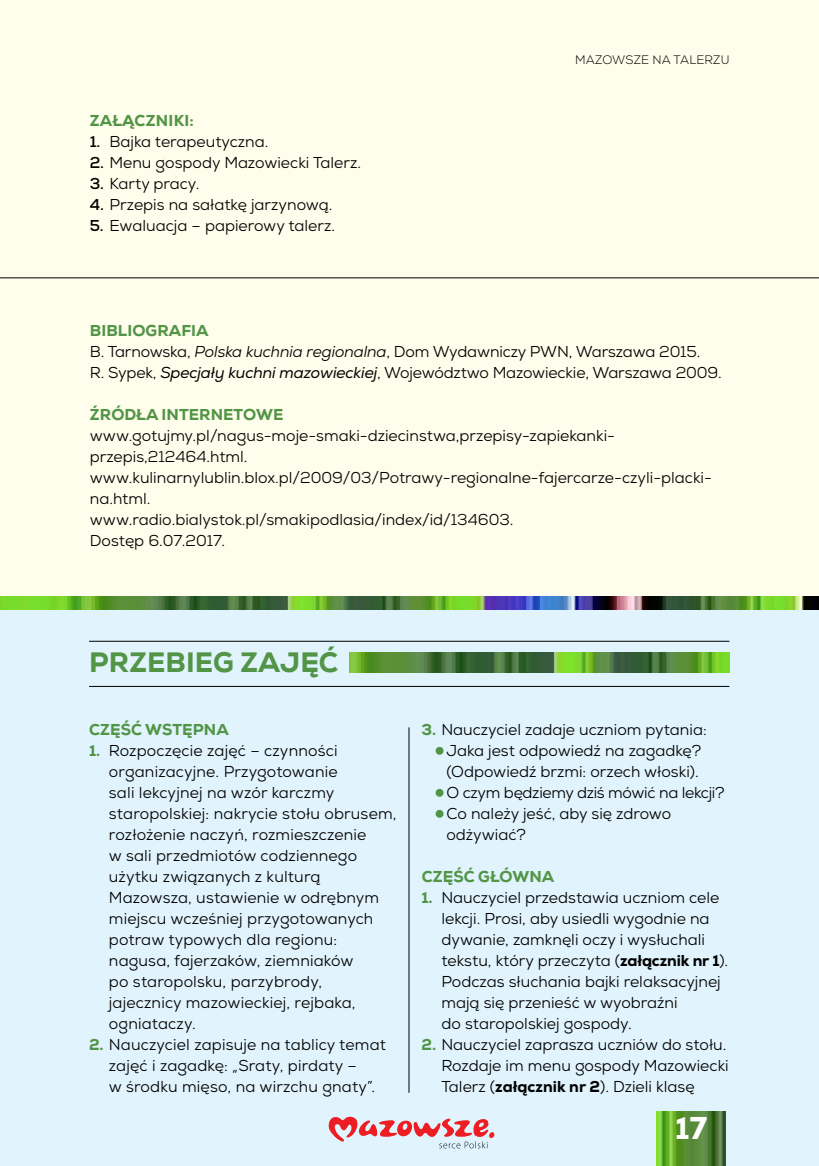
<style>
.page{position:relative;width:819px;height:1166px;background:#fffdeb}
.page>*{position:absolute;margin:0;border:0;box-sizing:border-box;transform-origin:0 0}
.t1{font:800 31.5px "Nexa";color:#fff}
.t2{font:800 28px "Nexa";letter-spacing:.005em;color:#529546}
.t3{font:15.75px/21px "Nexa";color:#000}
.t4{font:800 15.75px "Nexa";letter-spacing:.005em;color:#529546}
.t5{font:15.75px "Nexa";letter-spacing:-.02em;color:#000}
.t6{font:300 12.25px "Nexa";letter-spacing:.015em;color:#000}
.s1{font-weight:700}
.s2{font-weight:800;color:#529546}
.s3{font-style:italic}
.s4{color:#529546}
.s5{font-weight:800}
</style>
<div class="page">
<div style="left:0;top:603px;width:819px;height:563px;background:#e1f4fd"></div>
<img style="left:656px;top:1111px;width:69px;height:55px">
<svg style="left:329px;top:1117px;width:165px;height:31px"></svg>
<img style="left:0;top:596px;width:819px;height:13px">
<hr style="left:408px;top:727px;width:1px;height:366px;background:#000">
<div style="left:435px;top:747px;width:8px;height:8px;border:5px solid #529546;border-radius:50%"></div>
<div style="left:435px;top:789px;width:8px;height:8px;border:5px solid #529546;border-radius:50%"></div>
<div style="left:435px;top:810px;width:8px;height:8px;border:5px solid #529546;border-radius:50%"></div>
<img style="left:349px;top:653px;width:380px;height:20px">
<hr style="left:89px;top:686px;width:640px;height:1px;background:#000">
<hr style="left:89px;top:641px;width:640px;height:1px;background:#000">
<hr style="left:0;top:277px;width:819px;height:1px;background:#000">
<p class="t4" style="left:90px;top:111px;width:106px">ZAŁĄCZNIKI:</p>
<p class="t3" style="left:90px;top:131px;width:180px"><span class="s1">1.</span> Bajka terapeutyczna.</p>
<p class="t3" style="left:90px;top:152px;width:273px"><span class="s1">2.</span> Menu gospody Mazowiecki Talerz.</p>
<p class="t3" style="left:90px;top:173px;width:111px"><span class="s1">3.</span> Karty pracy.</p>
<p class="t3" style="left:90px;top:194px;width:244px"><span class="s1">4.</span> Przepis na sałatkę jarzynową.</p>
<p class="t3" style="left:90px;top:215px;width:247px"><span class="s1">5.</span> Ewaluacja – papierowy talerz.</p>
<p class="t6" style="left:575px;top:52px;width:156px">MAZOWSZE NA TALERZU</p>
<p class="t3" style="left:90px;top:320px;width:633px"><span class="s2">BIBLIOGRAFIA<br></span>B. Tarnowska, <span class="s3">Polska kuchnia regionalna</span>, Dom Wydawniczy PWN, Warszawa 2015.<br>R. Sypek, <span class="s3">Specjały kuchni mazowieckiej</span>, Województwo Mazowieckie, Warszawa 2009.</p>
<p class="t4" style="left:90px;top:404px;width:195px">ŹRÓDŁA INTERNETOWE</p>
<p class="t3" style="left:90px;top:425px;width:623px">www.gotujmy.pl/nagus-moje-smaki-dziecinstwa,przepisy-zapiekanki&shy;przepis,212464.html. www.kulinarnylublin.blox.pl/2009/03/Potrawy-regionalne-fajercarze-czyli-placki&shy;na.html.<br>www.radio.bialystok.pl/smakipodlasia/index/id/134603.<br>Dostęp 6.07.2017.</p>
<h2 class="t2" style="left:89px;top:644px;width:251px">PRZEBIEG ZAJĘĆ</h2>
<p class="t4" style="left:89px;top:720px;width:141px">CZĘŚĆ WSTĘPNA</p>
<p class="t3" style="left:109px;top:740px;width:289px;text-indent:-20px"><span class="s2">1.</span> Rozpoczęcie zajęć – czynności organizacyjne. Przygotowanie<br>sali lekcyjnej na wzór karczmy staropolskiej: nakrycie stołu obrusem, rozłożenie naczyń, rozmieszczenie<br>w sali przedmiotów codziennego użytku związanych z kulturą<br>Mazowsza, ustawienie w odrębnym miejscu wcześniej przygotowanych potraw typowych dla regionu: nagusa, fajerzaków, ziemniaków<br>po staropolsku, parzybrody, jajecznicy mazowieckiej, rejbaka, ogniataczy.</p>
<p class="t3" style="left:89px;top:1034px;width:298px;text-align:center"><span class="s2">2.</span> Nauczyciel zapisuje na tablicy temat zajęć i zagadkę: „Sraty, pirdaty –<br>w środku mięso, na wirzchu gnaty”.</p>
<p class="t3" style="left:421px;top:719px;width:286px"><span class="s2">3.</span> Nauczyciel zadaje uczniom pytania:</p>
<p class="t3" style="left:436px;top:740px;width:266px;text-align:center"><span class="s4">•</span> Jaka jest odpowiedź na zagadkę? (Odpowiedź brzmi: orzech włoski).</p>
<p class="t5" style="left:436px;top:783px;width:289px"><span class="s4">•</span> O czym będziemy dziś mówić na lekcji?</p>
<p class="t3" style="left:446px;top:803px;width:226px;text-indent:-10px"><span class="s4">•</span> Co należy jeść, aby się zdrowo odżywiać?</p>
<p class="t4" style="left:421px;top:867px;width:134px">CZĘŚĆ GŁÓWNA</p>
<p class="t3" style="left:441px;top:887px;width:288px;text-indent:-20px"><span class="s2">1.</span> Nauczyciel przedstawia uczniom cele lekcji. Prosi, aby usiedli wygodnie na dywanie, zamknęli oczy i wysłuchali tekstu, który przeczyta (<span class="s5">załącznik nr 1</span>).<br>Podczas słuchania bajki relaksacyjnej mają się przenieść w wyobraźni<br>do staropolskiej gospody.</p>
<p class="t3" style="left:441px;top:1034px;width:289px;text-indent:-20px"><span class="s2">2.</span> Nauczyciel zaprasza uczniów do stołu.<br>Rozdaje im menu gospody Mazowiecki<br>Talerz (<span class="s5">załącznik nr 2</span>). Dzieli klasę</p>
<h1 class="t1" style="left:675px;top:1108px;width:33px">17</h1>
</div>
